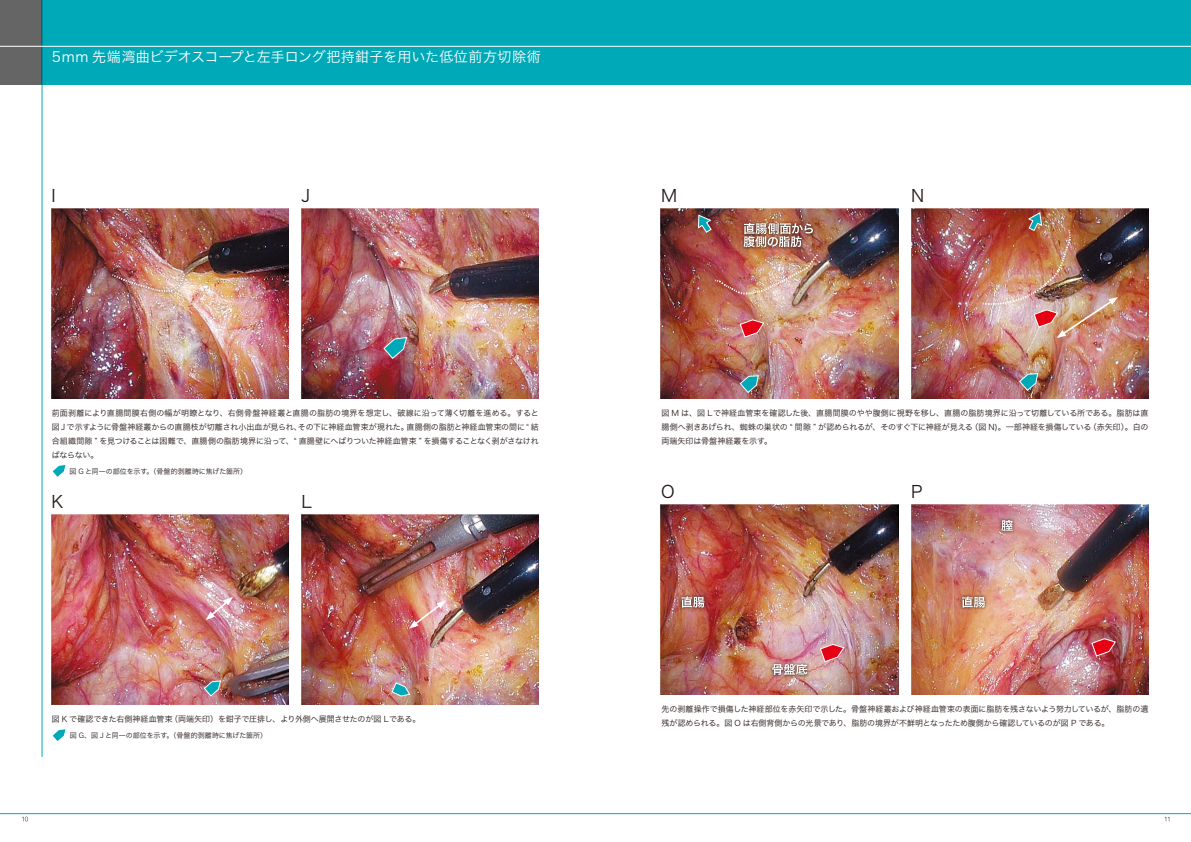
<style>
.page{position:relative;width:1191px;height:842px;background:#fff}
.page>*{position:absolute;margin:0;border:0;box-sizing:border-box;transform-origin:0 0}
.t1{font:17px "Hira Kaku Pro W3";color:#231916}
.t2{font:14px "Hira Kaku Pro W3";letter-spacing:.005em;color:#fff}
.t3{font:8px/14px "Hira Kaku Pro W3";letter-spacing:-.02em;color:#231916;text-align:justify}
.t4{font:7px "Hira Kaku Pro W3";color:#231916}
</style>
<div class="page">
<div style="left:41px;top:0;width:1150px;height:85px;background:#00a9b7"></div>
<hr style="left:0;top:813px;width:1191px;height:1px;background:#00a9b7">
<div style="left:0;top:0;width:42px;height:85px;background:#666565"></div>
<hr style="left:42px;top:0;width:1px;height:757px;background:#00a9b7">
<hr style="left:0;top:46px;width:1191px;height:1px;background:#fff">
<svg style="left:22px;top:817px;width:6px;height:4px"></svg>
<svg style="left:1164px;top:817px;width:5px;height:4px"></svg>
<img style="left:51px;top:209px;width:237px;height:190px">
<img style="left:301px;top:209px;width:238px;height:190px">
<img style="left:51px;top:514px;width:237px;height:190px">
<img style="left:301px;top:514px;width:238px;height:190px">
<div style="left:109px;top:271px;width:79px;height:24px;background:#231916;opacity:.75"></div>
<img style="left:110px;top:272px;width:76px;height:21px">
<svg style="left:383px;top:337px;width:24px;height:22px"></svg>
<svg style="left:52px;top:464px;width:14px;height:13px"></svg>
<svg style="left:52px;top:728px;width:14px;height:13px"></svg>
<svg style="left:204px;top:681px;width:17px;height:15px"></svg>
<svg style="left:392px;top:682px;width:18px;height:14px"></svg>
<svg style="left:206px;top:597px;width:27px;height:23px"></svg>
<svg style="left:409px;top:600px;width:37px;height:29px"></svg>
<img style="left:660px;top:209px;width:238px;height:190px">
<img style="left:911px;top:209px;width:237px;height:190px">
<img style="left:660px;top:505px;width:238px;height:190px">
<img style="left:911px;top:505px;width:237px;height:190px">
<svg style="left:740px;top:375px;width:18px;height:18px"></svg>
<svg style="left:1019px;top:373px;width:19px;height:18px"></svg>
<img style="left:713px;top:253px;width:106px;height:42px">
<svg style="left:698px;top:215px;width:13px;height:18px"></svg>
<svg style="left:740px;top:320px;width:24px;height:17px"></svg>
<svg style="left:820px;top:644px;width:24px;height:18px"></svg>
<svg style="left:1091px;top:638px;width:24px;height:18px"></svg>
<img style="left:980px;top:212px;width:138px;height:126px">
<svg style="left:741px;top:237px;width:63px;height:13px"></svg>
<svg style="left:741px;top:220px;width:75px;height:17px"></svg>
<svg style="left:743px;top:223px;width:70px;height:24px;background:#b4948a"></svg>
<svg style="left:678px;top:593px;width:29px;height:17px"></svg>
<svg style="left:681px;top:596px;width:23px;height:12px"></svg>
<svg style="left:959px;top:593px;width:29px;height:17px"></svg>
<svg style="left:962px;top:596px;width:23px;height:12px"></svg>
<svg style="left:998px;top:517px;width:17px;height:17px"></svg>
<svg style="left:1001px;top:520px;width:11px;height:11px"></svg>
<svg style="left:769px;top:661px;width:41px;height:17px"></svg>
<svg style="left:772px;top:664px;width:35px;height:11px"></svg>
<h2 class="t2" style="left:52px;top:44px;width:490px">5mm 先端湾曲ビデオスコープと左手ロング把持鉗子を用いた低位前方切除術</h2>
<h1 class="t1" style="left:51px;top:181px;width:6px">I</h1>
<h1 class="t1" style="left:302px;top:181px;width:10px">J</h1>
<p class="t3" style="left:52px;top:406px;width:488px">前面剥離により直腸間膜右側の幅が明瞭となり、右側骨盤神経叢と直腸の脂肪の境界を想定し、破線に沿って薄く切離を進める。すると図 J で示すように骨盤神経叢からの直腸枝が切離され小出血が見られ、その下に神経血管束が現れた。直腸側の脂肪と神経血管束の間に“ 結合組織間隙 ” を見つけることは困難で、直腸側の脂肪境界に沿って、“ 直腸壁にへばりついた神経血管束 ” を損傷することなく剥がさなければならない。</p>
<p class="t4" style="left:69px;top:465px;width:179px">図 G と同一の部位を示す。（骨盤的剥離時に焦げた箇所）</p>
<h1 class="t1" style="left:51px;top:486px;width:14px">K</h1>
<h1 class="t1" style="left:301px;top:486px;width:12px">L</h1>
<p class="t3" style="left:52px;top:711px;width:370px">図 K で確認できた右側神経血管束（両端矢印）を鉗子で圧排し、より外側へ展開させたのが図 Lである。</p>
<p class="t4" style="left:70px;top:729px;width:199px">図 G、図 J と同一の部位を示す。（骨盤的剥離時に焦げた箇所）</p>
<h1 class="t1" style="left:661px;top:181px;width:18px">M</h1>
<h1 class="t1" style="left:911px;top:181px;width:15px">N</h1>
<p class="t3" style="left:661px;top:406px;width:488px">図 M は、図 Lで神経血管束を確認した後、直腸間膜のやや腹側に視野を移し、直腸の脂肪境界に沿って切離している所である。脂肪は直腸側へ剥きあげられ、蜘蛛の巣状の “ 間隙 ” が認められるが、そのすぐ下に神経が見える（図 N)。一部神経を損傷している（赤矢印）。白の両端矢印は骨盤神経叢を示す。</p>
<h1 class="t1" style="left:661px;top:476px;width:15px">O</h1>
<h1 class="t1" style="left:911px;top:476px;width:13px">P</h1>
<p class="t3" style="left:661px;top:701px;width:488px">先の剥離操作で損傷した神経部位を赤矢印で示した。骨盤神経叢および神経血管束の表面に脂肪を残さないよう努力しているが、脂肪の遺残が認められる。図 O は右側背側からの光景であり、脂肪の境界が不鮮明となったため腹側から確認しているのが図 P である。</p>
</div>
